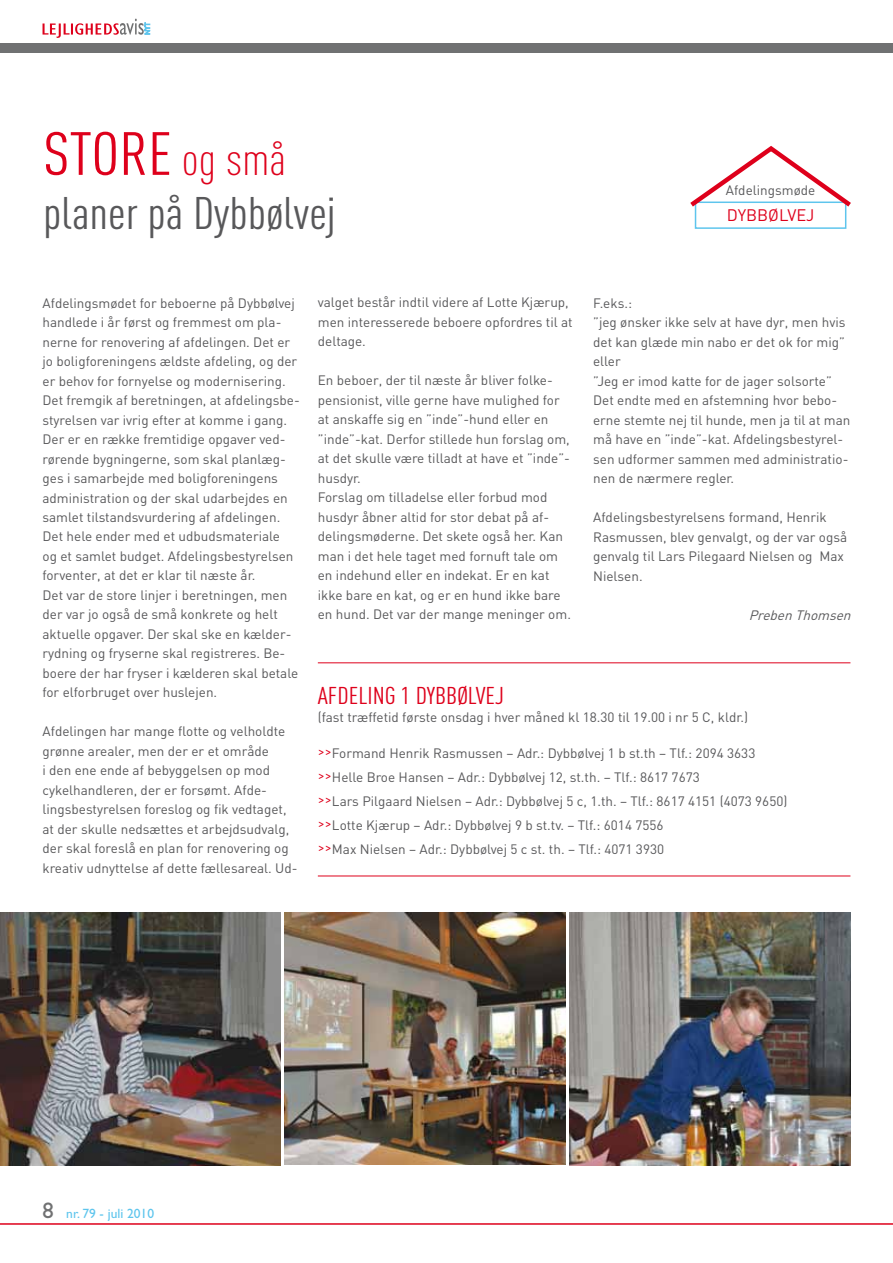
<style>
.page{position:relative;width:893px;height:1263px;background:#fff}
.page>*{position:absolute;margin:0;border:0;box-sizing:border-box;transform-origin:0 0}
.t1{font:60px "DIN Cond";color:#de001b;scale:1.11 1}
.t2{font:45px "DIN Cond";color:#58585a;scale:1.11 1}
.t3{font:24px "DIN Cond";color:#de001b;scale:1.11 1}
.t4{font:16.5px "DIN";color:#de001b}
.t5{font:13.5px/19.5px "DIN";color:#58585a}
.t6{font:13.5px "Gill Sans";color:#5ec5ed}
.t7{font:italic 13.5px "DIN";color:#58585a}
.s1{font-weight:300;font-size:45px}
.s2{color:#de001b}
.s3{font-size:22.5px;color:#707172}
</style>
<div class="page">
<hr style="left:0;top:1223px;width:893px;height:2px;background:#de001b">
<svg style="left:43px;top:19px;width:108px;height:19px"></svg>
<div style="left:695px;top:202px;width:151px;height:27px;border:2px solid #5ec5ed"></div>
<svg style="left:690px;top:146px;width:161px;height:65px"></svg>
<hr style="left:318px;top:662px;width:532px;height:1px;background:#de001b">
<hr style="left:318px;top:876px;width:532px;height:1px;background:#de001b">
<img style="left:0;top:912px;width:281px;height:254px">
<img style="left:570px;top:912px;width:280px;height:254px">
<img style="left:285px;top:912px;width:281px;height:253px">
<div style="left:0;top:43px;width:893px;height:10px;background:#707172"></div>
<h1 class="t1" style="left:43px;top:119px;width:221px">STORE <span class="s1">og små</span></h1>
<h2 class="t2" style="left:43px;top:187px;width:265px">PLANER PÅ DYBBØLVEJ</h2>
<p class="t5" style="left:726px;top:180px;width:91px">Afdelingsmøde</p>
<p class="t4" style="left:727px;top:205px;width:62px">dybbølvej</p>
<p class="t5" style="left:43px;top:293px;width:259px">Afdelingsmødet for beboerne på Dybbølvej handlede i år først og fremmest om pla&shy;nerne for renovering af afdelingen. Det er jo boligforeningens ældste afdeling, og der er behov for fornyelse og modernisering.<br>Det fremgik af beretningen, at afdelingsbe&shy;styrelsen var ivrig efter at komme i gang.<br>Der er en række fremtidige opgaver ved&shy;rørende bygningerne, som skal planlæg&shy;ges i samarbejde med boligforeningens administration og der skal udarbejdes en samlet tilstandsvurdering af afdelingen.<br>Det hele ender med et udbudsmateriale<br>og et samlet budget. Afdelingsbestyrelsen forventer, at det er klar til næste år.<br>Det var de store linjer i beretningen, men der var jo også de små konkrete og helt aktuelle opgaver. Der skal ske en kælder&shy;rydning og fryserne skal registreres. Be&shy;boere der har fryser i kælderen skal betale for elforbruget over huslejen.</p>
<p class="t5" style="left:43px;top:722px;width:257px">Afdelingen har mange flotte og velholdte grønne arealer, men der er et område<br>i den ene ende af bebyggelsen op mod cykelhandleren, der er forsømt. Afde&shy;lingsbestyrelsen foreslog og fik vedtaget, at der skulle nedsættes et arbejdsudvalg, der skal foreslå en plan for renovering og kreativ udnyttelse af dette fællesareal. Ud-</p>
<p class="t5" style="left:318px;top:293px;width:256px">valget består indtil videre af Lotte Kjærup, men interesserede beboere opfordres til at deltage.</p>
<p class="t5" style="left:318px;top:371px;width:255px">En beboer, der til næste år bliver folke&shy;pensionist, ville gerne have mulighed for at anskaffe sig en ”inde”-hund eller en ”inde”-kat. Derfor stillede hun forslag om, at det skulle være tilladt at have et ”inde”- husdyr.<br>Forslag om tilladelse eller forbud mod husdyr åbner altid for stor debat på af&shy;delingsmøderne. Det skete også her. Kan man i det hele taget med fornuft tale om en indehund eller en indekat. Er en kat ikke bare en kat, og er en hund ikke bare en hund. Det var der mange meninger om.</p>
<p class="t5" style="left:593px;top:293px;width:259px">F.eks.:<br>”jeg ønsker ikke selv at have dyr, men hvis det kan glæde min nabo er det ok for mig” eller<br>”Jeg er imod katte for de jager solsorte”<br>Det endte med en afstemning hvor bebo&shy;erne stemte nej til hunde, men ja til at man må have en ”inde”-kat. Afdelingsbestyrel&shy;sen udformer sammen med administratio&shy;nen de nærmere regler.</p>
<p class="t5" style="left:593px;top:508px;width:255px">Afdelingsbestyrelsens formand, Henrik Rasmussen, blev genvalgt, og der var også genvalg til Lars Pilegaard Nielsen og Max Nielsen.</p>
<p class="t7" style="left:749px;top:607px;width:108px">PrebenThomsen</p>
<h3 class="t3" style="left:318px;top:681px;width:152px">AFDELING 1 DYBBØLVEJ</h3>
<p class="t5" style="left:318px;top:707px;width:432px">(fast træffetid første onsdag i hver måned kl 18.30 til 19.00 i nr 5 C, kldr.)</p>
<p class="t5" style="left:318px;top:741px;width:471px;line-height:24px"><span class="s2">&gt;&gt;</span>Formand Henrik Rasmussen – Adr.: Dybbølvej 1 b st.th – Tlf.: 2094 3633 <span class="s2">&gt;&gt;</span>Helle Broe Hansen – Adr.: Dybbølvej 12, st.th. – Tlf.: 8617 7673<br><span class="s2">&gt;&gt;</span>Lars Pilgaard Nielsen – Adr.: Dybbølvej 5 c, 1.th. – Tlf.: 8617 4151 (4073 9650) <span class="s2">&gt;&gt;</span>Lotte Kjærup – Adr.: Dybbølvej 9 b st.tv. – Tlf.: 6014 7556<br><span class="s2">&gt;&gt;</span>Max Nielsen – Adr.: Dybbølvej 5 c st. th. – Tlf.: 4071 3930</p>
<p class="t6" style="left:43px;top:1206px;width:113px"><span class="s3">8</span> nr. 79 - juli 2010</p>
</div>
